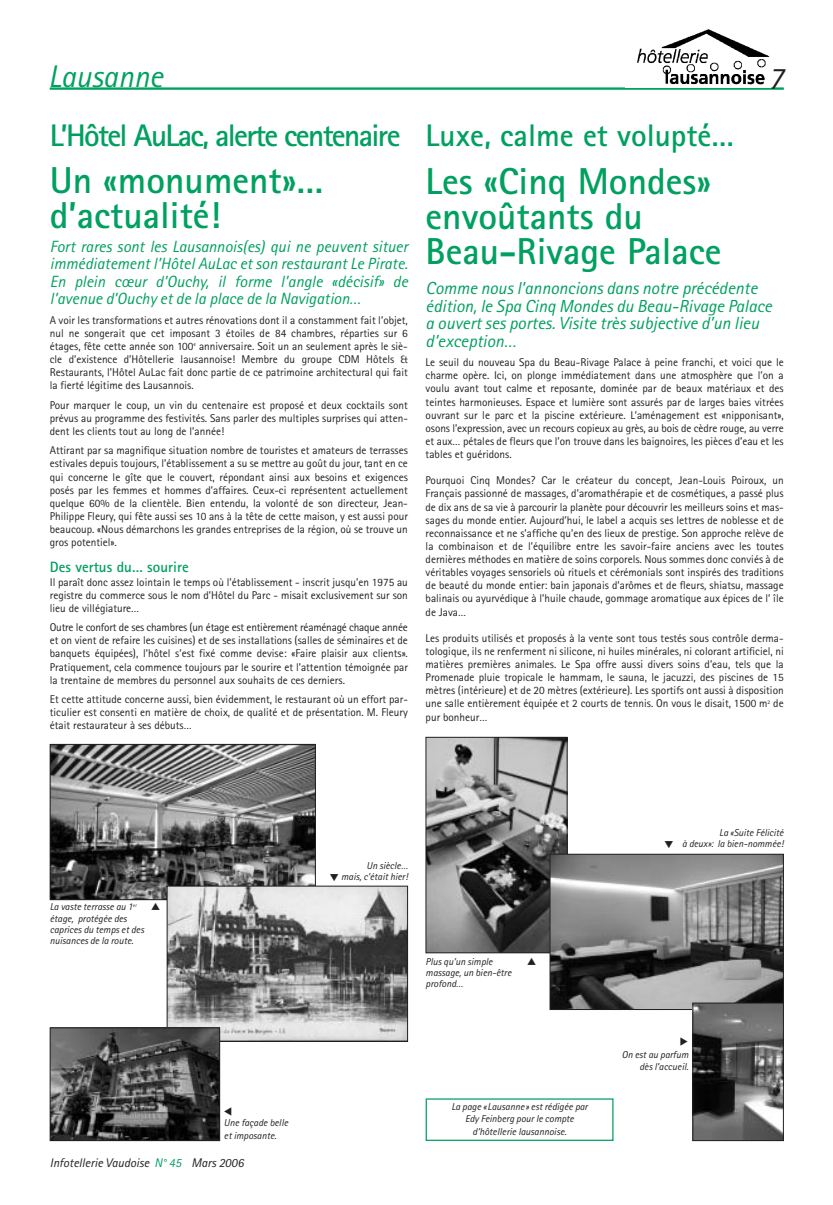
<style>
.page{position:relative;width:833px;height:1205px;background:#fff}
.page>*{position:absolute;margin:0;border:0;box-sizing:border-box;transform-origin:0 0}
.t1{font:700 37.5px/35px "Rotis Sans Serif";color:#00a060}
.t2{font:700 31.25px "Rotis Sans Serif";letter-spacing:-.055em;color:#00a060}
.t3{font:700 31.25px "Rotis Sans Serif";color:#00a060}
.t4{font:italic 31.25px "Rotis Sans Serif";color:#00a060}
.t5{font:italic 31.25px "Rotis Sans Serif";color:#231f1f}
.t6{font:italic 17.5px/17.5px "Rotis Sans Serif";color:#00a060}
.t7{font:italic 16.25px/17.5px "Rotis Sans Serif";color:#00a060;text-align:justify}
.t8{font:700 15px "Rotis Sans Serif";color:#00a060}
.t9{font:italic 12.5px "Rotis Sans Serif";color:#231f1f}
.t10{font:11.25px/13.1px "Rotis Sans Serif";color:#231f1f;text-align:justify}
.t11{font:italic 10px/11.2px "Rotis Sans Serif";color:#231f1f}
.s1{color:#00a060}
</style>
<div class="page">
<hr style="left:50px;top:88px;width:733px;height:2px;background:#00a060">
<div style="left:425px;top:1098px;width:188px;height:43px;border:1px solid #00a060"></div>
<img style="left:637px;top:29px;width:133px;height:56px">
<img style="left:52px;top:746px;width:262px;height:152px">
<div style="left:50px;top:744px;width:266px;height:156px;border:1px solid #231f1f"></div>
<img style="left:169px;top:888px;width:237px;height:152px">
<div style="left:167px;top:886px;width:241px;height:156px;border:1px solid #231f1f"></div>
<img style="left:52px;top:1030px;width:166px;height:109px">
<div style="left:50px;top:1028px;width:170px;height:113px;border:1px solid #231f1f"></div>
<img style="left:427px;top:739px;width:138px;height:212px">
<div style="left:425px;top:737px;width:142px;height:216px;border:1px solid #231f1f"></div>
<img style="left:551px;top:856px;width:230px;height:152px">
<div style="left:549px;top:854px;width:234px;height:156px;border:1px solid #231f1f"></div>
<img style="left:694px;top:1005px;width:87px;height:134px">
<div style="left:692px;top:1003px;width:91px;height:138px;border:1px solid #231f1f"></div>
<h2 class="t4" style="left:48px;top:66px;width:117px">Lausanne</h2>
<h2 class="t2" style="left:50px;top:124px;width:352px">L’Hôtel AuLac, alerte centenaire</h2>
<h1 class="t1" style="left:50px;top:167px;width:275px">Un «monument»… d’actualité!</h1>
<h3 class="t7" style="left:50px;top:239px;width:359px">Fort rares sont les Lausannois(es) qui ne peuvent situer immédiatement l’Hôtel AuLac et son restaurant Le Pirate.<br>En plein cœur d’Ouchy, il forme l’angle «décisif» de l’avenue d’Ouchy et de la place de la Navigation…</h3>
<p class="t10" style="left:50px;top:314px;width:359px">A voir les transformations et autres rénovations dont il a constamment fait l’objet, nul ne songerait que cet imposant 3 étoiles de 84 chambres, réparties sur 6 étages, fête cette année son 100<sup>e</sup> anniversaire. Soit un an seulement après le siè&shy;cle d’existence d’Hôtellerie lausannoise! Membre du groupe CDM Hôtels &amp; Restaurants, l’Hôtel AuLac fait donc partie de ce patrimoine architectural qui fait la fierté légitime des Lausannois.</p>
<p class="t10" style="left:50px;top:399px;width:359px">Pour marquer le coup, un vin du centenaire est proposé et deux cocktails sont prévus au programme des festivités. Sans parler des multiples surprises qui atten&shy;dent les clients tout au long de l’année!</p>
<p class="t10" style="left:50px;top:445px;width:359px">Attirant par sa magnifique situation nombre de touristes et amateurs de terrasses estivales depuis toujours, l’établissement a su se mettre au goût du jour, tant en ce qui concerne le gîte que le couvert, répondant ainsi aux besoins et exigences posés par les femmes et hommes d’affaires. Ceux-ci représentent actuellement quelque 60% de la clientèle. Bien entendu, la volonté de son directeur, Jean-Philippe Fleury, qui fête aussi ses 10 ans à la tête de cette maison, y est aussi pour beaucoup. «Nous démarchons les grandes entreprises de la région, où se trouve un gros potentiel».</p>
<h3 class="t8" style="left:50px;top:562px;width:140px">Des vertus du… sourire</h3>
<p class="t10" style="left:50px;top:576px;width:359px">Il paraît donc assez lointain le temps où l’établissement - inscrit jusqu’en 1975 au registre du commerce sous le nom d’Hôtel du Parc - misait exclusivement sur son lieu de villégiature…</p>
<p class="t10" style="left:50px;top:622px;width:359px">Outre le confort de ses chambres (un étage est entièrement réaménagé chaque année et on vient de refaire les cuisines) et de ses installations (salles de séminaires et de banquets équipées), l’hôtel s’est fixé comme devise: «Faire plaisir aux clients».<br>Pratiquement, cela commence toujours par le sourire et l’attention témoignée par la trentaine de membres du personnel aux souhaits de ces derniers.</p>
<p class="t10" style="left:50px;top:694px;width:359px">Et cette attitude concerne aussi, bien évidemment, le restaurant où un effort par&shy;ticulier est consenti en matière de choix, de qualité et de présentation. M. Fleury était restaurateur à ses débuts…</p>
<h2 class="t5" style="left:768px;top:67px;width:17px">7</h2>
<h2 class="t3" style="left:425px;top:124px;width:310px">Luxe, calme et volupté…</h2>
<h1 class="t1" style="left:425px;top:167px;width:297px">Les «Cinq Mondes» envoûtants du<br>Beau-Rivage Palace</h1>
<h3 class="t6" style="left:425px;top:281px;width:348px">Comme nous l’annoncions dans notre précédente édition, le Spa Cinq Mondes du Beau-Rivage Palace a ouvert ses portes. Visite très subjective d’un lieu d’exception…</h3>
<p class="t10" style="left:425px;top:357px;width:359px">Le seuil du nouveau Spa du Beau-Rivage Palace à peine franchi, et voici que le charme opère. Ici, on plonge immédiatement dans une atmosphère que l’on a voulu avant tout calme et reposante, dominée par de beaux matériaux et des teintes harmonieuses. Espace et lumière sont assurés par de larges baies vitrées ouvrant sur le parc et la piscine extérieure. L’aménagement est «nipponisant», osons l’expression, avec un recours copieux au grès, au bois de cèdre rouge, au verre et aux… pétales de fleurs que l’on trouve dans les baignoires, les pièces d’eau et les tables et guéridons.</p>
<p class="t10" style="left:425px;top:475px;width:359px">Pourquoi Cinq Mondes? Car le créateur du concept, Jean-Louis Poiroux, un Français passionné de massages, d’aromathérapie et de cosmétiques, a passé plus de dix ans de sa vie à parcourir la planète pour découvrir les meilleurs soins et mas&shy;sages du monde entier. Aujourd’hui, le label a acquis ses lettres de noblesse et de reconnaissance et ne s’affiche qu’en des lieux de prestige. Son approche relève de la combinaison et de l’équilibre entre les savoir-faire anciens avec les toutes dernières méthodes en matière de soins corporels. Nous sommes donc conviés à de véritables voyages sensoriels où rituels et cérémonials sont inspirés des traditions de beauté du monde entier: bain japonais d’arômes et de fleurs, shiatsu, massage balinais ou ayurvédique à l’huile chaude, gommage aromatique aux épices de l’ île de Java…</p>
<p class="t10" style="left:425px;top:633px;width:359px">Les produits utilisés et proposés à la vente sont tous testés sous contrôle derma&shy;tologique, ils ne renferment ni silicone, ni huiles minérales, ni colorant artificiel, ni matières premières animales. Le Spa offre aussi divers soins d’eau, tels que la Promenade pluie tropicale le hammam, le sauna, le jacuzzi, des piscines de 15 mètres (intérieure) et de 20 mètres (extérieure). Les sportifs ont aussi à disposition une salle entièrement équipée et 2 courts de tennis. On vous le disait, 1500 m<sup>2</sup> de pur bonheur…</p>
<p class="t11" style="left:50px;top:902px;width:96px">La vaste terrasse au 1<sup>er </sup>étage, protégée des caprices du temps et des nuisances de la route.</p>
<p class="t11" style="left:224px;top:1117px;width:66px;line-height:13.1px">Une façade belle et imposante.</p>
<p class="t9" style="left:50px;top:1159px;width:195px">Infotellerie Vaudoise <span class="s1">N° 45</span> Mars 2006</p>
<p class="t11" style="left:341px;top:861px;width:68px;text-align:right">Un siècle…<br>mais, c’était hier!</p>
<p class="t11" style="left:425px;top:957px;width:87px">Plus qu’un simple massage, un bien-être profond…</p>
<p class="t11" style="left:451px;top:1101px;width:138px;line-height:12.5px;text-align:center">La page «Lausanne» est rédigée par<br>Edy Feinberg pour le compte d’hôtellerie lausannoise.</p>
<p class="t11" style="left:682px;top:828px;width:103px;text-align:right">La «Suite Félicité<br>à deux»: la bien-nommée!</p>
<p class="t11" style="left:621px;top:1050px;width:68px;text-align:right">On est au parfum dès l’accueil.</p>
</div>
